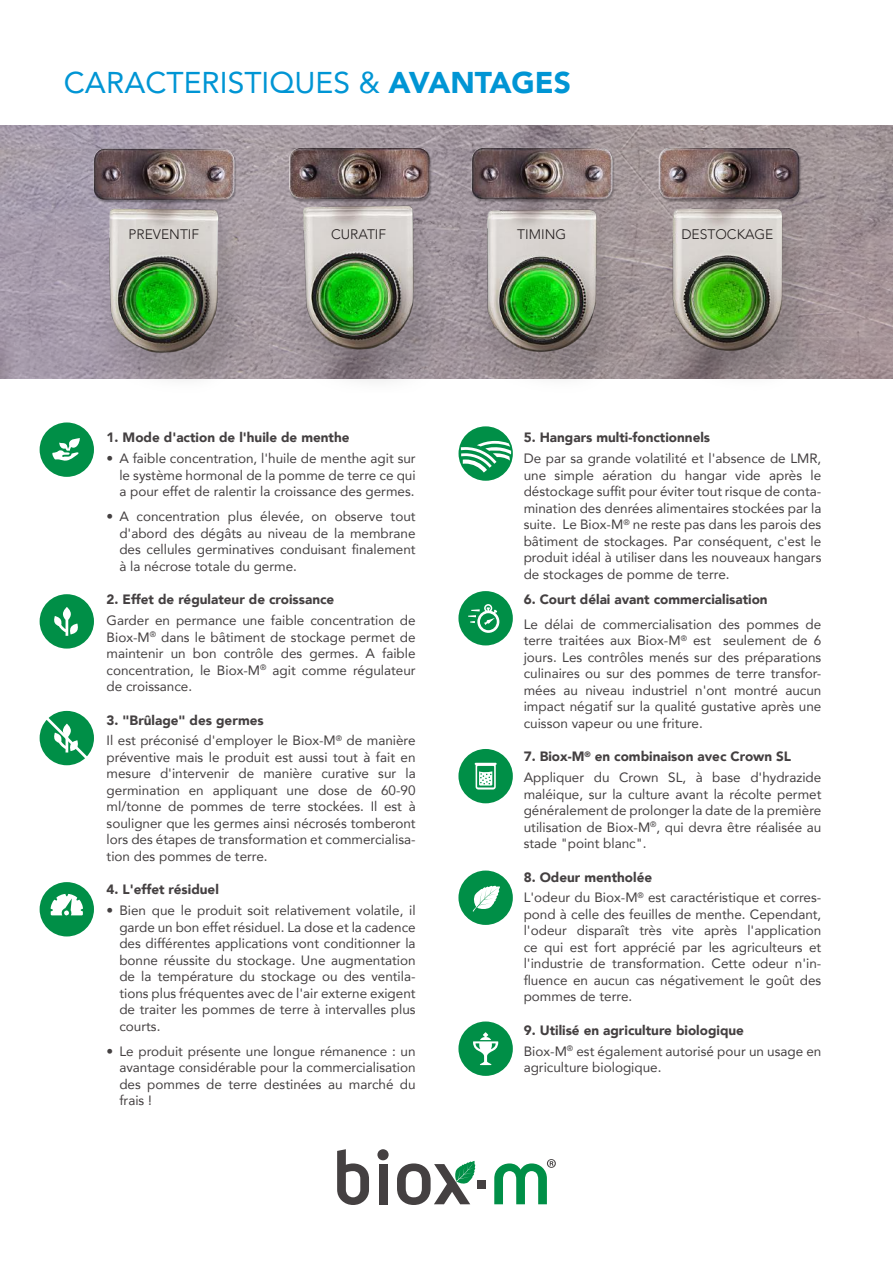
<style>
.page{position:relative;width:893px;height:1263px;background:#fff}
.page>*{position:absolute;margin:0;border:0;box-sizing:border-box;transform-origin:0 0}
.t1{font:30px "Avenir";color:#0095d4}
.t2{font:300 13.8px "Avenir";color:#241f1f}
.t3{font:13.5px/16.5px "Avenir";color:#444041;text-align:justify}
.t4{font:900 13.5px "Avenir";color:#444041}
.s1{font-weight:900}
</style>
<div class="page">
<img style="left:0;top:125px;width:893px;height:253px">
<img style="left:67px;top:140px;width:762px;height:241px">
<div style="left:40px;top:422px;width:54px;height:55px;background:#008f47;border-radius:50%"></div>
<svg style="left:52px;top:438px;width:28px;height:23px"></svg>
<div style="left:458px;top:591px;width:55px;height:54px;background:#008f47;border-radius:50%"></div>
<svg style="left:468px;top:604px;width:31px;height:29px"></svg>
<div style="left:458px;top:749px;width:55px;height:54px;background:#008f47;border-radius:50%"></div>
<svg style="left:475px;top:763px;width:22px;height:26px"></svg>
<div style="left:458px;top:870px;width:55px;height:55px;background:#008f47;border-radius:50%"></div>
<svg style="left:473px;top:886px;width:27px;height:26px"></svg>
<div style="left:40px;top:594px;width:54px;height:55px;background:#008f47;border-radius:50%"></div>
<svg style="left:54px;top:607px;width:24px;height:29px"></svg>
<div style="left:40px;top:882px;width:54px;height:54px;background:#008f47;border-radius:50%"></div>
<svg style="left:51px;top:894px;width:32px;height:22px"></svg>
<div style="left:458px;top:1021px;width:55px;height:55px;background:#008f47;border-radius:50%"></div>
<svg style="left:473px;top:1032px;width:25px;height:33px"></svg>
<div style="left:40px;top:711px;width:54px;height:54px;background:#008f47;border-radius:50%"></div>
<svg style="left:45px;top:717px;width:43px;height:42px"></svg>
<div style="left:459px;top:426px;width:54px;height:55px;background:#008f47;border-radius:50%"></div>
<svg style="left:461px;top:441px;width:50px;height:31px"></svg>
<svg style="left:337px;top:1149px;width:32px;height:56px"></svg>
<svg style="left:377px;top:1149px;width:12px;height:11px"></svg>
<div style="left:379px;top:1164px;width:8px;height:40px;background:#444041"></div>
<div style="left:477px;top:1180px;width:9px;height:8px;background:#444041"></div>
<svg style="left:397px;top:1161px;width:78px;height:44px"></svg>
<svg style="left:494px;top:1159px;width:62px;height:45px"></svg>
<h1 class="t1" style="left:64px;top:58px;width:509px">CARACTERISTIQUES &amp; <span class="s1">AVANTAGES</span></h1>
<p class="t2" style="left:129px;top:226px;width:72px">PREVENTIF</p>
<p class="t2" style="left:331px;top:226px;width:57px">CURATIF</p>
<p class="t2" style="left:517px;top:226px;width:50px">TIMING</p>
<p class="t2" style="left:681px;top:226px;width:94px">DESTOCKAGE</p>
<p class="t4" style="left:107px;top:426px;width:244px">1. Mode d'action de l'huile de menthe</p>
<p class="t3" style="left:119px;top:450px;width:298px;text-indent:-13px">• A faible concentration, l'huile de menthe agit sur le système hormonal de la pomme de terre ce qui a pour effet de ralentir la croissance des germes.</p>
<p class="t3" style="left:119px;top:508px;width:298px;text-indent:-13px">• A concentration plus élevée, on observe tout d'abord des dégâts au niveau de la membrane des cellules germinatives conduisant finalement à la nécrose totale du germe.</p>
<p class="t4" style="left:107px;top:588px;width:229px">2. Effet de régulateur de croissance</p>
<p class="t3" style="left:107px;top:612px;width:311px">Garder en permance une faible concentration de Biox-M<sup>®</sup> dans le bâtiment de stockage permet de maintenir un bon contrôle des germes. A faible concentration, le Biox-M<sup>®</sup> agit comme régulateur de croissance.</p>
<p class="t3" style="left:107px;top:709px;width:311px;line-height:20.7px"><span class="s1">3. "Brûlage" des germes<br></span>Il est préconisé d'employer le Biox-M<sup>®</sup> de manière</p>
<p class="t3" style="left:107px;top:748px;width:311px">préventive mais le produit est aussi tout à fait en mesure d'intervenir de manière curative sur la germination en appliquant une dose de 60-90 ml/tonne de pommes de terre stockées. Il est à souligner que les germes ainsi nécrosés tomberont lors des étapes de transformation et commercialisa&shy;tion des pommes de terre.</p>
<p class="t4" style="left:107px;top:878px;width:114px">4. L'effet résiduel</p>
<p class="t3" style="left:119px;top:902px;width:298px;text-indent:-13px">• Bien que le produit soit relativement volatile, il garde un bon effet résiduel. La dose et la cadence des différentes applications vont conditionner la bonne réussite du stockage. Une augmentation de la température du stockage ou des ventila&shy;tions plus fréquentes avec de l'air externe exigent de traiter les pommes de terre à intervalles plus courts.</p>
<p class="t3" style="left:119px;top:1042px;width:298px;text-indent:-13px">• Le produit présente une longue rémanence : un avantage considérable pour la commercialisation des pommes de terre destinées au marché du frais !</p>
<p class="t4" style="left:524px;top:426px;width:188px">5. Hangars multi-fonctionnels</p>
<p class="t3" style="left:524px;top:450px;width:299px">De par sa grande volatilité et l'absence de LMR, une simple aération du hangar vide après le déstockage suffit pour éviter tout risque de conta&shy;mination des denrées alimentaires stockées par la suite. Le Biox-M<sup>®</sup> ne reste pas dans les parois des bâtiment de stockages. Par conséquent, c'est le produit idéal à utiliser dans les nouveaux hangars de stockages de pomme de terre.</p>
<p class="t4" style="left:524px;top:587px;width:245px">6. Court délai avant commercialisation</p>
<p class="t3" style="left:524px;top:615px;width:299px">Le délai de commercialisation des pommes de terre traitées aux Biox-M<sup>®</sup> est seulement de 6 jours. Les contrôles menés sur des préparations culinaires ou sur des pommes de terre transfor&shy;mées au niveau industriel n'ont montré aucun impact négatif sur la qualité gustative après une cuisson vapeur ou une friture.</p>
<p class="t3" style="left:524px;top:746px;width:299px;line-height:20.7px"><span class="s1">7. Biox-M</span><sup>®</sup> <span class="s1">en combinaison avec Crown SL<br></span>Appliquer du Crown SL, à base d'hydrazide</p>
<p class="t3" style="left:524px;top:785px;width:299px">maléique, sur la culture avant la récolte permet généralement de prolonger la date de la première utilisation de Biox-M<sup>®</sup>, qui devra être réalisée au stade "point blanc".</p>
<p class="t3" style="left:524px;top:866px;width:299px;line-height:20.7px"><span class="s1">8. Odeur mentholée<br></span>L'odeur du Biox-M<sup>®</sup> est caractéristique et corres-</p>
<p class="t3" style="left:524px;top:905px;width:299px">pond à celle des feuilles de menthe. Cependant, l'odeur disparaît très vite après l'application ce qui est fort apprécié par les agriculteurs et l'industrie de transformation. Cette odeur n'in&shy;fluence en aucun cas négativement le goût des pommes de terre.</p>
<p class="t3" style="left:524px;top:1019px;width:299px;line-height:20.7px"><span class="s1">9. Utilisé en agriculture biologique<br></span>Biox-M<sup>®</sup> est également autorisé pour un usage en</p>
<p class="t3" style="left:524px;top:1059px;width:139px">agriculture biologique.</p>
</div>
